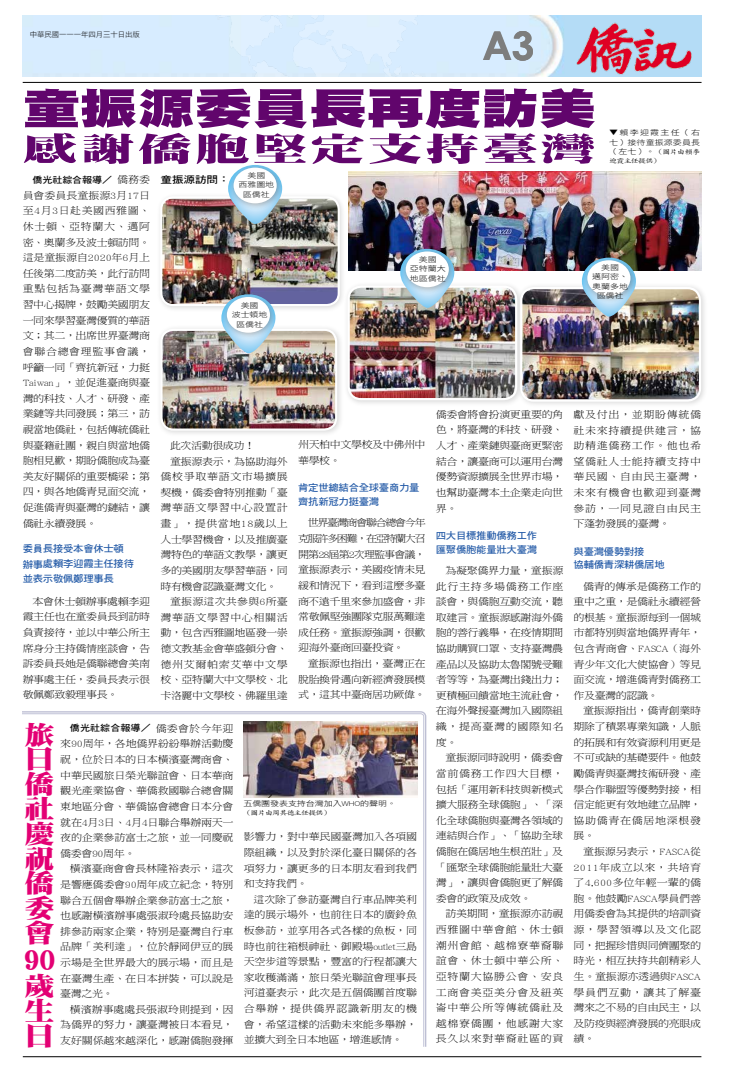
<style>
.page{position:relative;width:738px;height:1078px;background:#fff}
.page>*{position:absolute;margin:0;border:0;box-sizing:border-box;transform-origin:0 0}
.t1{font:42px "DF Hei Std W12";letter-spacing:-.005em;color:#61056c;scale:1.37 1}
.t2{font:700 39.4px "Century Gothic";color:#7d7d7d}
.t3{font:32.9px "DF Ming Std W12";letter-spacing:.045em;color:#61056c;scale:1.67 1}
.t4{font:29.7px "DF Ming Std W12";color:#e30074;scale:.93 1}
.t5{font:25.8px/24.8px "DF Ming Std W12";color:#e30074;text-align:justify;scale:1.16 1}
.t6{font:9.9px/15.6px "DF Ming Std W3";letter-spacing:-.04em;color:#000;text-align:justify;scale:1.11 1}
.t7{font:9.9px "DF Ming Std W3";letter-spacing:.06em;color:#000;scale:1.11 1}
.t8{font:9.9px "DF Ming Std W3";letter-spacing:.045em;color:#000;scale:1.11 1}
.t9{font:9.9px "DF Ming Std W3";letter-spacing:.015em;color:#000;scale:1.11 1}
.t10{font:9.8px/13.6px "DF Hei Std W7";letter-spacing:-.025em;color:#235aa7;scale:1.06 1}
.t11{font:9.6px "DF Hei Std W7";letter-spacing:-.01em;color:#000;scale:1.21 1}
.t12{font:9px "DF Hei Std W7";letter-spacing:.005em;color:#000;scale:1.11 1}
.t13{font:7.2px/9.5px "DF Hei Std W3";letter-spacing:-.01em;color:#000;text-align:center;scale:1.25 1}
.t14{font:7.2px/9.5px "DF Hei Std W3";letter-spacing:.01em;color:#000;scale:1.25 1}
.t15{font:7.2px "DF Hei Std W3";letter-spacing:-.01em;color:#000}
.t16{font:6.4px/9px "DF Kai Shu Std W5";letter-spacing:-.1em;color:#000;scale:1.25 1}
.s1{font-family:"DF Ming Std W3";font-size:9.9px}
.s2{font-family:"DF Hei Std W3";font-size:7.2px}
</style>
<div class="page">
<img style="left:23px;top:16px;width:677px;height:60px">
<hr style="left:23px;top:1056px;width:677px;height:1px;background:#000">
<img style="left:215px;top:16px;width:219px;height:61px">
<hr style="left:23px;top:82px;width:678px;height:1px;background:#000">
<img style="left:572px;top:18px;width:123px;height:59px">
<img style="left:348px;top:171px;width:352px;height:99px">
<div style="left:156px;top:324px;width:187px;height:113px;background:#000;opacity:.15"></div>
<img style="left:161px;top:330px;width:175px;height:99px">
<div style="left:160px;top:329px;width:177px;height:101px;border:2px solid #fff;border-radius:12px"></div>
<div style="left:156px;top:192px;width:190px;height:120px;background:#000;opacity:.15"></div>
<img style="left:161px;top:199px;width:177px;height:106px">
<div style="left:160px;top:196px;width:179px;height:110px;border:2px solid #fff;border-radius:12px"></div>
<div style="left:343px;top:281px;width:180px;height:126px;background:#000;opacity:.15"></div>
<img style="left:348px;top:286px;width:167px;height:113px">
<div style="left:347px;top:285px;width:170px;height:115px;border:2px solid #fff;border-radius:12px"></div>
<div style="left:515px;top:283px;width:192px;height:125px;background:#000;opacity:.15"></div>
<img style="left:521px;top:288px;width:178px;height:111px">
<div style="left:519px;top:287px;width:181px;height:114px;border:2px solid #fff;border-radius:12px"></div>
<svg style="left:228px;top:180px;width:54px;height:44px"></svg>
<div style="left:230px;top:163px;width:53px;height:47px;background:#000;opacity:.27"></div>
<div style="left:233px;top:167px;width:43px;height:36px;background:#fff;border-radius:50%"></div>
<svg style="left:400px;top:249px;width:54px;height:59px"></svg>
<div style="left:401px;top:247px;width:54px;height:47px;background:#000;opacity:.27"></div>
<div style="left:405px;top:251px;width:43px;height:36px;background:#fff;border-radius:50%"></div>
<svg style="left:581px;top:257px;width:54px;height:59px"></svg>
<div style="left:583px;top:256px;width:53px;height:46px;background:#000;opacity:.27"></div>
<div style="left:587px;top:260px;width:43px;height:36px;background:#fff;border-radius:50%"></div>
<svg style="left:221px;top:294px;width:54px;height:59px"></svg>
<div style="left:223px;top:293px;width:53px;height:46px;background:#000;opacity:.27"></div>
<div style="left:227px;top:297px;width:43px;height:35px;background:#fff;border-radius:50%"></div>
<svg style="left:22px;top:713px;width:402px;height:333px"></svg>
<p class="t15" style="left:30px;top:31px;width:112px">中華民國一一一年四月三十日出版</p>
<h2 class="t2" style="left:482px;top:16px;width:53px">A3</h2>
<h1 class="t1" style="left:23px;top:86px;width:420px">童振源委員長再度訪美</h1>
<h3 class="t3" style="left:23px;top:131px;width:344px">感謝僑胞堅定支持臺灣</h3>
<p class="t12" style="left:32px;top:175px;width:108px">僑光社綜合報導／ <span class="s1">僑務委</span></p>
<p class="t6" style="left:23px;top:187px;width:116px">員會委員長童振源3月17日至4月3日赴美國西雅圖、休士頓、亞特蘭大、邁阿密、奧蘭多及波士頓訪問。這是童振源自2020年6月上任後第二度訪美，此行訪問重點包括為臺灣華語文學習中心揭牌，鼓勵美國朋友一同來學習臺灣優質的華語文；其二，出席世界臺灣商會聯合總會理監事會議，呼籲一同「齊抗新冠，力挺Taiwan」，並促進臺商與臺灣的科技、人才、研發、產業鏈等共同發展；第三，訪視當地僑社，包括傳統僑社與臺籍社團，親自與當地僑胞相見歡，期盼僑胞成為臺美友好關係的重要橋梁；第四，與各地僑青見面交流，促進僑青與臺灣的鏈結，讓僑社永續發展。</p>
<p class="t10" style="left:23px;top:541px;width:106px;line-height:14.6px">委員長接受本會休士頓辦事處賴李迎霞主任接待</p>
<p class="t10" style="left:23px;top:571px;width:87px">並表示敬佩鄭理事長</p>
<p class="t6" style="left:23px;top:593px;width:116px;text-indent:10px">本會休士頓辦事處賴李迎霞主任也在童委員長到訪時負責接待，並以中華公所主席身分主持僑情座談會，告訴委員長她是僑聯總會美南辦事處主任，委員長表示很敬佩鄭致毅理事長。</p>
<p class="t14" style="left:609px;top:128px;width:74px">▼賴李迎霞主任（右七）接待童振源委員長</p>
<p class="t16" style="left:609px;top:147px;width:74px"><span class="s2">（左七）。</span>（圖片由賴李迎霞主任提供）</p>
<p class="t11" style="left:160px;top:174px;width:59px">童振源訪問：</p>
<p class="t13" style="left:238px;top:170px;width:30px">美國<br>西雅圖地區僑社</p>
<p class="t13" style="left:409px;top:254px;width:30px">美國<br>亞特蘭大地區僑社</p>
<p class="t13" style="left:591px;top:262px;width:30px">美國<br>邁阿密、奧蘭多地區僑社</p>
<p class="t13" style="left:231px;top:300px;width:30px">美國<br>波士頓地區僑社</p>
<p class="t6" style="left:435px;top:406px;width:116px">僑委會將會扮演更重要的角色，將臺灣的科技、研發、人才、產業鏈與臺商更緊密結合，讓臺商可以運用台灣優勢資源擴展全世界市場，也幫助臺灣本土企業走向世界。</p>
<p class="t10" style="left:435px;top:528px;width:97px">四大目標推動僑務工作匯聚僑胞能量壯大臺灣</p>
<p class="t6" style="left:435px;top:562px;width:116px;text-indent:10px">為凝聚僑界力量，童振源此行主持多場僑務工作座談會，與僑胞互動交流，聽取建言。童振源感謝海外僑胞的善行義舉，在疫情期間協助購買口罩、支持臺灣農產品以及協助太魯閣號受難者等等，為臺灣出錢出力；更積極回饋當地主流社會，在海外聲援臺灣加入國際組織，提高臺灣的國際知名度。</p>
<p class="t6" style="left:435px;top:749px;width:116px;text-indent:10px">童振源同時說明，僑委會當前僑務工作四大目標，包括「運用新科技與新模式擴大服務全球僑胞」、「深化全球僑胞與臺灣各領域的連結與合作」、「協助全球僑胞在僑居地生根茁壯」及「匯聚全球僑胞能量壯大臺灣」，讓與會僑胞更了解僑委會的政策及成效。</p>
<p class="t6" style="left:435px;top:905px;width:116px;text-indent:10px">訪美期間，童振源亦訪視西雅圖中華會館、休士頓潮州會館、越棉寮華裔聯誼會、休士頓中華公所、亞特蘭大協勝公會、安良工商會美亞美分會及紐英崙中華公所等傳統僑社及越棉寮僑團，他感謝大家長久以來對華裔社區的貢</p>
<p class="t6" style="left:573px;top:406px;width:116px">獻及付出，並期盼傳統僑社未來持續提供建言，協助精進僑務工作。他也希望僑社人士能持續支持中華民國、自由民主臺灣，未來有機會也歡迎到臺灣參訪，一同見證自由民主下蓬勃發展的臺灣。</p>
<p class="t10" style="left:573px;top:544px;width:87px">與臺灣優勢對接<br>協輔僑青深耕僑居地</p>
<p class="t6" style="left:573px;top:578px;width:116px;text-indent:10px">僑青的傳承是僑務工作的重中之重，是僑社永續經營的根基。童振源每到一個城市都特別與當地僑界青年，包含青商會、FASCA（海外青少年文化大使協會）等見面交流，增進僑青對僑務工作及臺灣的認識。</p>
<p class="t6" style="left:573px;top:702px;width:116px;text-indent:10px">童振源指出，僑青創業時期除了積累專業知識，人脈的拓展和有效資源利用更是不可或缺的基礎要件。他鼓勵僑青與臺灣技術研發、產學合作聯盟等優勢對接，相信定能更有效地建立品牌，協助僑青在僑居地深根發展。</p>
<p class="t6" style="left:573px;top:843px;width:116px;text-indent:10px">童振源另表示，FASCA從2011年成立以來，共培育了4,600多位年輕一輩的僑胞。他鼓勵FASCA學員們善用僑委會為其提供的培訓資源，學習領導以及文化認同，把握珍惜與同儕團聚的時光，相互扶持共創精彩人生。童振源亦透過與FASCA學員們互動，讓其了解臺灣來之不易的自由民主，以及防疫與經濟發展的亮眼成績。</p>
<p class="t6" style="left:298px;top:437px;width:116px">州天柏中文學校及中佛州中華學校。</p>
<p class="t10" style="left:298px;top:481px;width:116px">肯定世總結合全球臺商力量齊抗新冠力挺臺灣</p>
<p class="t6" style="left:298px;top:515px;width:116px;text-indent:10px">世界臺灣商會聯合總會今年克服許多困難，在亞特蘭大召開第28屆第2次理監事會議，童振源表示，美國疫情未見緩和情況下，看到這麼多臺商不遠千里來參加盛會，非常敬佩堅強團隊克服萬難達成任務。童振源強調，很歡迎海外臺商回臺投資。</p>
<p class="t6" style="left:298px;top:655px;width:116px;text-indent:10px">童振源也指出，臺灣正在脫胎換骨邁向新經濟發展模式，這其中臺商居功厥偉。</p>
<p class="t6" style="left:170px;top:437px;width:78px">此次活動很成功！</p>
<p class="t6" style="left:170px;top:453px;width:108px">童振源表示，為協助海外</p>
<p class="t7" style="left:160px;top:471px;width:116px">僑校爭取華語文市場擴展</p>
<p class="t6" style="left:160px;top:484px;width:116px">契機，僑委會特別推動「臺</p>
<p class="t7" style="left:160px;top:502px;width:116px">灣華語文學習中心設置計</p>
<p class="t8" style="left:160px;top:518px;width:116px">畫」，提供當地18歲以上</p>
<p class="t6" style="left:160px;top:531px;width:116px">人士學習機會，以及推廣臺</p>
<p class="t6" style="left:160px;top:546px;width:116px">灣特色的華語文教學，讓更</p>
<p class="t6" style="left:160px;top:562px;width:116px">多的美國朋友學習華語，同</p>
<p class="t6" style="left:160px;top:578px;width:107px">時有機會認識臺灣文化。</p>
<p class="t9" style="left:170px;top:596px;width:108px">童振源這次共參與6所臺</p>
<p class="t7" style="left:160px;top:611px;width:116px">灣華語文學習中心相關活</p>
<p class="t6" style="left:160px;top:624px;width:116px">動，包含西雅圖地區發一崇</p>
<p class="t6" style="left:160px;top:640px;width:116px">德文教基金會華盛頓分會、</p>
<p class="t7" style="left:160px;top:658px;width:116px">德州艾爾帕索艾華中文學</p>
<p class="t6" style="left:160px;top:671px;width:116px">校、亞特蘭大中文學校、北</p>
<p class="t6" style="left:160px;top:687px;width:116px">卡洛麗中文學校、佛羅里達</p>
<h3 class="t5" style="left:25px;top:721px;width:27px">旅日僑社慶祝僑委會</h3>
<h3 class="t4" style="left:24px;top:943px;width:36px">90</h3>
<h3 class="t5" style="left:25px;top:972px;width:27px">歲生日</h3>
<p class="t12" style="left:70px;top:723px;width:149px">僑光社綜合報導／ <span class="s1">僑委會於今年迎</span></p>
<p class="t6" style="left:60px;top:735px;width:157px">來90周年，各地僑界紛紛舉辦活動慶祝，位於日本的日本橫濱臺灣商會、中華民國旅日榮光聯誼會、日本華商觀光產業協會、華僑救國聯合總會關東地區分會、華僑協會總會日本分會就在4月3日、4月4日聯合舉辦兩天一夜的企業參訪富士之旅，並一同慶祝僑委會90周年。</p>
<p class="t6" style="left:60px;top:860px;width:157px;text-indent:10px">橫濱臺商會會長林隆裕表示，這次是響應僑委會90周年成立紀念，特別聯合五個會舉辦企業參訪富士之旅，也感謝橫濱辦事處張淑玲處長協助安排參訪兩家企業，特別是臺灣自行車品牌「美利達」，位於靜岡伊豆的展示場是全世界最大的展示場，而且是在臺灣生產、在日本拼裝，可以說是臺灣之光。</p>
<p class="t6" style="left:60px;top:1001px;width:157px;text-indent:10px">橫濱辦事處處長張淑玲則提到，因為僑界的努力，讓臺灣被日本看見，友好關係越來越深化，感謝僑胞發揮</p>
<p class="t13" style="left:243px;top:798px;width:123px">五僑團發表支持台灣加入WHO的聲明。</p>
<p class="t16" style="left:243px;top:807px;width:71px">（圖片由周其德主任提供）</p>
<p class="t6" style="left:244px;top:828px;width:157px">影響力，對中華民國臺灣加入各項國際組織，以及對於深化臺日關係的各項努力，讓更多的日本朋友看到我們和支持我們。</p>
<p class="t6" style="left:244px;top:891px;width:157px;text-indent:10px">這次除了參訪臺灣自行車品牌美利達的展示場外，也前往日本的廣鈴魚板參訪，並享用各式各樣的魚板，同時也前往箱根神社、御殿場outlet三島天空步道等景點，豐富的行程都讓大家收穫滿滿，旅日榮光聯誼會理事長河道臺表示，此次是五個僑團首度聯合舉辦，提供僑界認識新朋友的機會，希望這樣的活動未來能多舉辦，並擴大到全日本地區，增進感情。</p>
</div>
